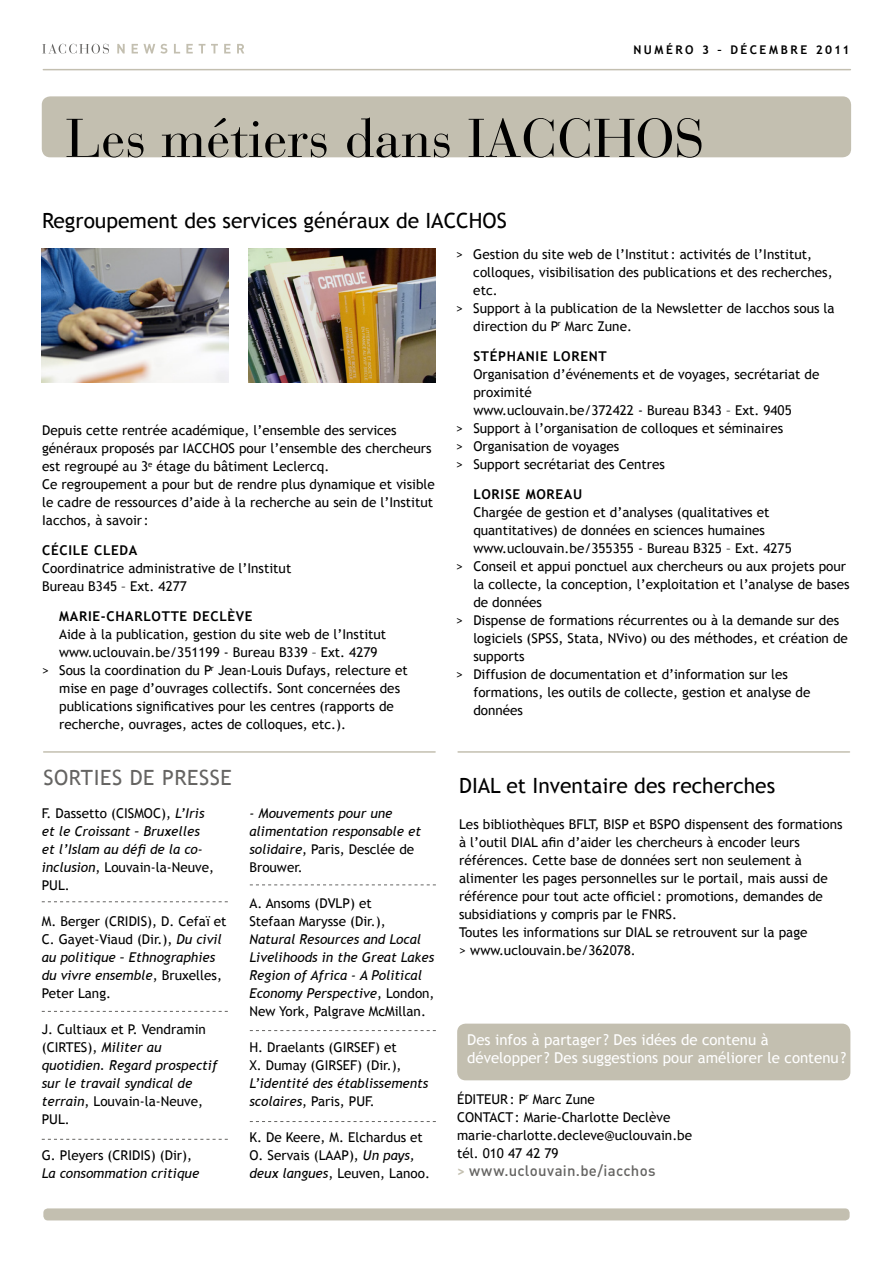
<style>
.page{position:relative;width:893px;height:1263px;background:#fff}
.page>*{position:absolute;margin:0;border:0;box-sizing:border-box;transform-origin:0 0}
.t1{font:54px "Bauer Bodoni";color:#000}
.t2{font:21px "Trebuchet MS";color:#000}
.t3{font:21px "Trebuchet MS";letter-spacing:.03em;color:#656462}
.t4{font:15px/18px "Trebuchet MS";color:#fff}
.t5{font:500 15px "DIN";letter-spacing:.02em;color:#656462}
.t6{font:13.5px/18px "Trebuchet MS";color:#000}
.t7{font:italic 13.5px/18px "Trebuchet MS";color:#000}
.t8{font:700 13.5px "Trebuchet MS";letter-spacing:.05em;color:#000}
.t9{font:700 12px "Trebuchet MS";letter-spacing:.205em;color:#000}
.s1{font-style:normal}
.s2{font-style:italic}
.s3{color:#c3bfb0}
</style>
<div class="page">
<hr style="left:43px;top:69px;width:807px;height:1px;background:#c3bfb0">
<svg style="left:117px;top:44px;width:127px;height:10px"></svg>
<svg style="left:42px;top:44px;width:67px;height:10px"></svg>
<div style="left:43px;top:1208px;width:807px;height:12px;background:#c3bfb0;border-radius:4px"></div>
<div style="left:457px;top:1023px;width:393px;height:57px;background:#c3bfb0;border-radius:9px"></div>
<hr style="left:44px;top:751px;width:391px;height:2px;background:#c3bfb0">
<hr style="left:458px;top:751px;width:391px;height:2px;background:#c3bfb0">
<div style="left:42px;top:96px;width:809px;height:61px;background:#c3bfb0;border-radius:9px"></div>
<img style="left:42px;top:249px;width:187px;height:134px">
<img style="left:249px;top:249px;width:187px;height:134px">
<svg style="left:42px;top:901px;width:186px;height:1px"></svg>
<svg style="left:42px;top:1011px;width:186px;height:1px"></svg>
<svg style="left:42px;top:1139px;width:186px;height:1px"></svg>
<svg style="left:250px;top:884px;width:186px;height:1px"></svg>
<svg style="left:250px;top:1030px;width:186px;height:1px"></svg>
<svg style="left:250px;top:1121px;width:186px;height:1px"></svg>
<p class="t9" style="left:633px;top:42px;width:218px">NUMÉRO 3 – DÉCEMBRE 2011</p>
<h1 class="t1" style="left:65px;top:106px;width:641px">Les métiers dans IACCHOS</h1>
<h2 class="t2" style="left:42px;top:208px;width:466px">Regroupement des services généraux de IACCHOS</h2>
<p class="t6" style="left:42px;top:422px;width:394px">Depuis cette rentrée académique, l’ensemble des services généraux proposés par IACCHOS pour l’ensemble des chercheurs est regroupé au 3<sup>e</sup> étage du bâtiment Leclercq.<br>Ce regroupement a pour but de rendre plus dynamique et visible le cadre de ressources d’aide à la recherche au sein de l’I nstitut I acchos, à savoir:</p>
<p class="t8" style="left:42px;top:542px;width:62px">CÉCILE CLED</p>
<p class="t8" style="left:129px;top:542px;width:10px">A</p>
<p class="t6" style="left:42px;top:560px;width:251px">Coordinatrice administrative de l’I nstitut<br>Bureau B345 – Ext. 4277</p>
<p class="t8" style="left:59px;top:608px;width:143px">MARIE-CHARLOTTE DECL</p>
<p class="t8" style="left:228px;top:608px;width:25px">ÈVE</p>
<p class="t6" style="left:59px;top:626px;width:329px">Aide à la publication, gestion du site web de l’I nstitut</p>
<p class="t6" style="left:59px;top:644px;width:320px">www.uclouvain.be/351199 - Bureau B339 – Ext. 4279</p>
<p class="t6" style="left:42px;top:662px;width:367px">&gt; Sous la coordination du P<sup>r</sup> Jean-Louis Dufays, relecture et</p>
<p class="t6" style="left:59px;top:680px;width:342px">mise en page d’ouvrages collectifs. Sont concernées des</p>
<p class="t6" style="left:59px;top:698px;width:336px">publications significatives pour les centres (rapports de</p>
<p class="t6" style="left:59px;top:716px;width:288px">recherche, ouvrages, actes de colloques, etc.).</p>
<h2 class="t3" style="left:43px;top:765px;width:190px">Sorties de presse</h2>
<p class="t7" style="left:42px;top:804px;width:174px"><span class="s1">F. Dassetto (CISMOC),</span> L’Iris et le Croissant – Bruxelles et l’Islam au défi de la co&shy;inclusion<span class="s1">, Louvain-la-Neuve,<br>PUL.</span></p>
<p class="t6" style="left:42px;top:912px;width:186px">M. Berger (CRIDIS), D. Cefaï et<br>C. Gayet-Viaud (Dir.), <span class="s2">Du civil au politique – Ethnographies du vivre ensemble</span>, Bruxelles,<br>Peter Lang.</p>
<p class="t7" style="left:42px;top:1020px;width:177px"><span class="s1">J. Cultiaux et P. Vendramin (CIRTES),</span> Militer au quotidien. Regard prospectif sur le travail syndical de terrain<span class="s1">, Louvain-la-Neuve,<br>PUL.</span></p>
<p class="t6" style="left:42px;top:1146px;width:152px">G. Pleyers (CRIDIS) (Dir),</p>
<p class="t7" style="left:42px;top:1164px;width:159px">La consommation critique</p>
<p class="t7" style="left:249px;top:804px;width:173px">- Mouvements pour une alimentation responsable et solidaire<span class="s1">, Paris, Desclée de<br>Brouwer.</span></p>
<p class="t6" style="left:249px;top:894px;width:138px">A. Ansoms (DVLP) et<br>Stefaan Marysse (Dir.),</p>
<p class="t7" style="left:249px;top:930px;width:187px">Natural Resources and Local<br>Livelihoods in the Great Lakes<br>Region of Africa - A Political<br>Economy Perspective<span class="s1">, London,<br>New York, Palgrave McMillan.</span></p>
<p class="t6" style="left:249px;top:1038px;width:154px">H. Draelants (GIRSEF) et<br>X. Dumay (GIRSEF) (Dir.),</p>
<p class="t7" style="left:249px;top:1074px;width:180px">L’identité des établissements scolaires<span class="s1">, Paris, PUF.</span></p>
<p class="t6" style="left:249px;top:1128px;width:182px">K. De Keere, M. Elchardus et<br>O. Servais (LAAP), <span class="s2">Un pays, deux langues</span>, Leuven, Lanoo.</p>
<p class="t6" style="left:456px;top:245px;width:357px">&gt; Gestion du site web de l’I nstitut: activités de l’I nstitut,</p>
<p class="t6" style="left:473px;top:263px;width:361px">colloques, visibilisation des publications et des recherches,</p>
<p class="t6" style="left:473px;top:281px;width:26px">etc.</p>
<p class="t6" style="left:456px;top:299px;width:380px">&gt; Support à la publication de la Newsletter de I acchos sous la</p>
<p class="t6" style="left:473px;top:317px;width:160px">direction du P<sup>r</sup> Marc Zune.</p>
<p class="t8" style="left:473px;top:347px;width:90px">STÉPHAN IE LORE</p>
<p class="t8" style="left:589px;top:347px;width:19px">NT</p>
<p class="t6" style="left:473px;top:365px;width:348px">Organisation d’événements et de voyages, secrétariat de</p>
<p class="t6" style="left:473px;top:383px;width:60px">proximité</p>
<p class="t6" style="left:473px;top:401px;width:320px">www.uclouvain.be/372422 - Bureau B343 – Ext. 9405</p>
<p class="t6" style="left:456px;top:419px;width:328px">&gt; Support à l’organisation de colloques et séminaires</p>
<p class="t6" style="left:456px;top:437px;width:165px">&gt; O rganisation de voyages</p>
<p class="t6" style="left:456px;top:455px;width:210px">&gt; Support secrétariat des Centres</p>
<p class="t8" style="left:473px;top:485px;width:63px">LORISE MORE</p>
<p class="t8" style="left:564px;top:485px;width:18px">AU</p>
<p class="t6" style="left:473px;top:503px;width:298px">Chargée de gestion et d’analyses (qualitatives et</p>
<p class="t6" style="left:473px;top:521px;width:293px">quantitatives) de données en sciences humaines</p>
<p class="t6" style="left:473px;top:539px;width:320px">www.uclouvain.be/355355 - Bureau B325 – Ext. 4275</p>
<p class="t6" style="left:456px;top:557px;width:391px">&gt; Conseil et appui ponctuel aux chercheurs ou aux projets pour</p>
<p class="t6" style="left:473px;top:575px;width:378px">la collecte, la conception, l’exploitation et l’analyse de bases</p>
<p class="t6" style="left:473px;top:593px;width:70px">de données</p>
<p class="t6" style="left:456px;top:611px;width:384px">&gt; Dispense de formations récurrentes ou à la demande sur des</p>
<p class="t6" style="left:473px;top:629px;width:376px">logiciels (SPSS, Stata, NVivo) ou des méthodes, et création de</p>
<p class="t6" style="left:473px;top:647px;width:53px">supports</p>
<p class="t6" style="left:456px;top:665px;width:333px">&gt; Diffusion de documentation et d’information sur les</p>
<p class="t6" style="left:473px;top:683px;width:339px">formations, les outils de collecte, gestion et analyse de</p>
<p class="t6" style="left:473px;top:701px;width:51px">données</p>
<h2 class="t2" style="left:459px;top:773px;width:318px">DIAL et I nventaire des recherches</h2>
<p class="t6" style="left:459px;top:815px;width:385px">Les bibliothèques BFLT, BI SP et BSPO dispensent des formations à l’outil DIAL afin d’aider les chercheurs à encoder leurs références. Cette base de données sert non seulement à alimenter les pages personnelles sur le portail, mais aussi de référence pour tout acte officiel: promotions, demandes de subsidiations y compris par le FNRS.<br>Toutes les informations sur DIAL se retrouvent sur la page<br>&gt; www.uclouvain.be/362078.</p>
<p class="t4" style="left:467px;top:1031px;width:381px">Des infos à partager? Des idées de contenu à développer? Des suggestions pour améliorer le contenu?</p>
<p class="t6" style="left:457px;top:1090px;width:237px">Éditeur: P<sup>r</sup> Marc Zune<br>Contact: Marie-Charlotte Declève marie-charlotte.decleve@uclouvain.be tél. 010 47 42 79</p>
<p class="t5" style="left:457px;top:1160px;width:200px"><span class="s3">&gt;</span> www.uclouvain.be/iacchos</p>
</div>
